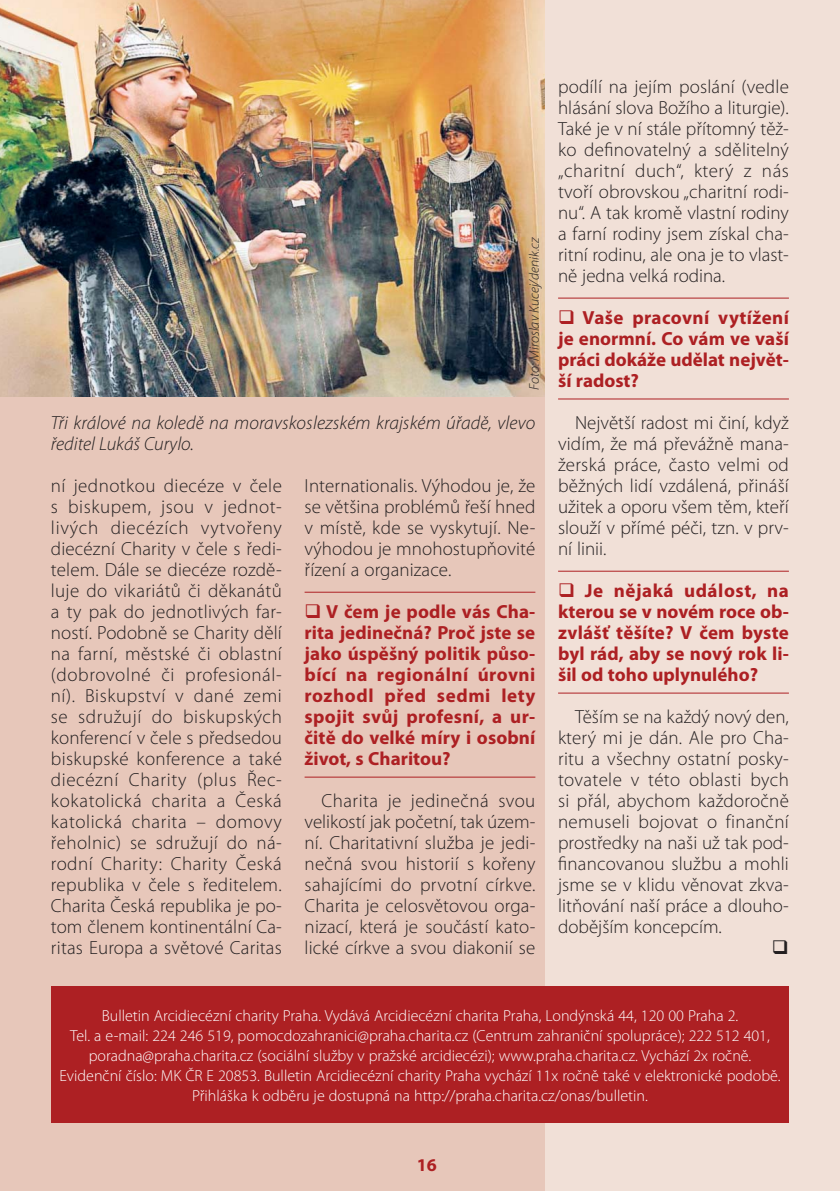
<style>
.page{position:relative;width:840px;height:1191px;background:#fff}
.page>*{position:absolute;margin:0;border:0;box-sizing:border-box;transform-origin:0 0}
.t1{font:300 19px/21px "Myriad Pro";letter-spacing:.005em;color:#231f20;text-align:justify}
.t2{font:700 19px/21px "Myriad Pro";color:#ad2023;text-align:justify}
.t3{font:italic 300 19px/21px "Myriad Pro";letter-spacing:.005em;color:#231f20}
.t4{font:700 18px "Myriad Pro";color:#ad2023}
.t5{font:300 16px/20px "Myriad Pro";color:#fff;text-align:center}
.t6{font:italic 300 14px "Myriad Pro";color:#231f20}
</style>
<div class="page">
<div style="left:0;top:0;width:839px;height:1191px;background:#f1e0d7"></div>
<div style="left:0;top:0;width:544px;height:1191px;background:#e7c7ba"></div>
<div style="left:51px;top:986px;width:737px;height:137px;background:#ad2023"></div>
<hr style="left:304px;top:591px;width:231px;height:1px;background:#ad2023">
<hr style="left:304px;top:776px;width:231px;height:1px;background:#ad2023">
<img style="left:0;top:0;width:544px;height:397px">
<hr style="left:557px;top:297px;width:231px;height:1px;background:#ad2023">
<hr style="left:557px;top:398px;width:231px;height:1px;background:#ad2023">
<hr style="left:557px;top:570px;width:231px;height:1px;background:#ad2023">
<hr style="left:557px;top:692px;width:231px;height:1px;background:#ad2023">
<p class="t6" style="left:528px;top:390px;width:155px;rotate:-90deg">Foto: Miroslav Kucej/denik.cz</p>
<p class="t3" style="left:51px;top:414px;width:485px">Tři králové na koledě na moravskoslezském krajském úřadě, vlevo ředitel Lukáš Curylo.</p>
<p class="t1" style="left:51px;top:477px;width:232px">ní jednotkou diecéze v čele s biskupem, jsou v jednot&shy;livých diecézích vytvořeny diecézní Charity v čele s ředi&shy;telem. Dále se diecéze rozdě&shy;luje do vikariátů či děkanátů a ty pak do jednotlivých far&shy;ností. Podobně se Charity dělí na farní, městské či oblastní (dobrovolné či profesionál&shy;ní). Biskupství v dané zemi se sdružují do biskupských konferencí v čele s předsedou biskupské konference a také diecézní Charity (plus Řec&shy;kokatolická charita a Česká katolická charita – domovy řeholnic) se sdružují do ná&shy;rodní Charity: Charity Česká republika v čele s ředitelem.<br>Charita Česká republika je po&shy;tom členem kontinentální Ca&shy;ritas Europa a světové Caritas</p>
<p class="t1" style="left:304px;top:477px;width:232px">Internationalis. Výhodou je, že se většina problémů řeší hned v místě, kde se vyskytují. Ne&shy;výhodou je mnohostupňovité řízení a organizace.</p>
<p class="t2" style="left:304px;top:603px;width:232px">❑ V čem je podle vás Cha&shy;rita jedinečná? Proč jste se jako úspěšný politik půso&shy;bící na regionální úrovni rozhodl před sedmi lety spojit svůj profesní, a ur&shy;čitě do velké míry i osobní život, s Charitou?</p>
<p class="t1" style="left:304px;top:792px;width:232px;text-indent:17px">Charita je jedinečná svou velikostí jak početní, tak územ&shy;ní. Charitativní služba je jedi&shy;nečná svou historií s kořeny sahajícími do prvotní církve.<br>Charita je celosvětovou orga&shy;nizací, která je součástí kato&shy;lické církve a svou diakonií se</p>
<p class="t1" style="left:557px;top:78px;width:232px">podílí na jejím poslání (vedle hlásání slova Božího a liturgie).<br>Také je v ní stále přítomný těž&shy;ko definovatelný a sdělitelný „charitní duch“, který z nás tvoří obrovskou „charitní rodi&shy;nu“. A tak kromě vlastní rodiny a farní rodiny jsem získal cha&shy;ritní rodinu, ale ona je to vlast&shy;ně jedna velká rodina.</p>
<p class="t2" style="left:557px;top:309px;width:232px">❑ Vaše pracovní vytížení je enormní. Co vám ve vaší práci dokáže udělat největ&shy;ší radost?</p>
<p class="t1" style="left:557px;top:414px;width:232px;text-indent:17px">Největší radost mi činí, když vidím, že má převážně mana&shy;žerská práce, často velmi od běžných lidí vzdálená, přináší užitek a oporu všem těm, kteří slouží v přímé péči, tzn. v prv&shy;ní linii.</p>
<p class="t2" style="left:557px;top:582px;width:232px">❑ Je nějaká událost, na kterou se v novém roce ob&shy;zvlášť těšíte? V čem byste byl rád, aby se nový rok li&shy;šil od toho uplynulého?</p>
<p class="t1" style="left:557px;top:708px;width:232px;text-indent:17px">Těším se na každý nový den, který mi je dán. Ale pro Cha&shy;ritu a všechny ostatní posky&shy;tovatele v této oblasti bych si přál, abychom každoročně nemuseli bojovat o finanční prostředky na naši už tak pod&shy;financovanou službu a mohli jsme se v klidu věnovat zkva&shy;litňování naší práce a dlouho&shy;dobějším koncepcím.</p>
<p class="t5" style="left:59px;top:1007px;width:722px">Bulletin Arcidiecézní charity Praha. Vydává Arcidiecézní charita Praha, Londýnská 44, 120 00 Praha 2.<br>Tel. a e-mail: 224 246 519, pomocdozahranici@praha.charita.cz (Centrum zahraniční spolupráce); 222 512 401, poradna@praha.charita.cz (sociální služby v pražské arcidiecézi); www.praha.charita.cz. Vychází 2x ročně.<br>Evidenční číslo: MK ČR E 20853. Bulletin Arcidiecézní charity Praha vychází 11x ročně také v elektronické podobě.<br>Přihláška k odběru je dostupná na http://praha.charita.cz/onas/bulletin.</p>
<p class="t4" style="left:416px;top:1158px;width:21px">16</p>
</div>
